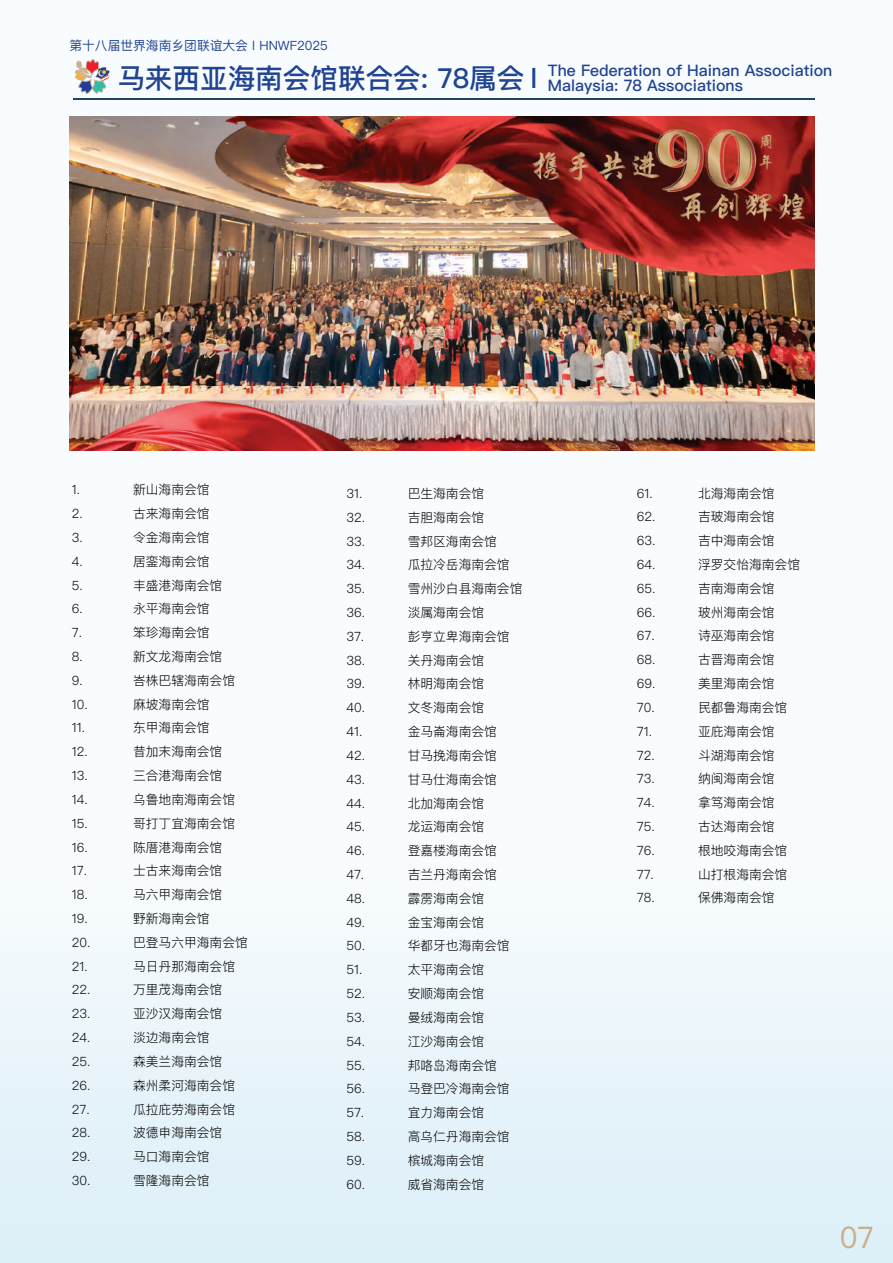
<style>
.page{position:relative;width:893px;height:1263px;background:#f8fcfe}
.page>*{position:absolute;margin:0;border:0;box-sizing:border-box;transform-origin:0 0}
.t1{font:29.7px "Ping Fang SC";color:#caae8a}
.t2{font:500 27.6px "Ping Fang SC";color:#204392}
.t3{font:500 15.9px/14.9px "Ping Fang SC";color:#204392}
.t4{font:300 12.75px "Ping Fang SC";color:#050504}
.t5{font:12.75px "Ping Fang SC";color:#204392}
</style>
<div class="page">
<div style="left:0;top:836px;width:892px;height:426px;background:linear-gradient(to right,#ebf6fb,#ebf6fb)"></div>
<hr style="left:73px;top:99px;width:742px;height:1px;background:#20446a">
<svg style="left:75px;top:59px;width:35px;height:35px"></svg>
<img style="left:69px;top:116px;width:746px;height:334px">
<p class="t5" style="left:69px;top:38px;width:260px">第十八届世界海南乡团联谊大会 l HNWF2025</p>
<h2 class="t2" style="left:117px;top:61px;width:421px">马来西亚海南会馆联合会: 78属会 l</h2>
<p class="t3" style="left:548px;top:63px;width:286px">The Federation of Hainan Association<br>Malaysia: 78 Associations</p>
<p class="t4" style="left:72px;top:482px;width:10px">1.</p>
<p class="t4" style="left:133px;top:482px;width:78px">新山海南会馆</p>
<p class="t4" style="left:72px;top:506px;width:12px">2.</p>
<p class="t4" style="left:133px;top:506px;width:78px">古来海南会馆</p>
<p class="t4" style="left:72px;top:529px;width:12px">3.</p>
<p class="t4" style="left:133px;top:529px;width:78px">令金海南会馆</p>
<p class="t4" style="left:72px;top:553px;width:12px">4.</p>
<p class="t4" style="left:133px;top:553px;width:78px">居銮海南会馆</p>
<p class="t4" style="left:72px;top:577px;width:12px">5.</p>
<p class="t4" style="left:133px;top:577px;width:91px">丰盛港海南会馆</p>
<p class="t4" style="left:72px;top:601px;width:12px">6.</p>
<p class="t4" style="left:133px;top:601px;width:78px">永平海南会馆</p>
<p class="t4" style="left:72px;top:625px;width:12px">7.</p>
<p class="t4" style="left:133px;top:625px;width:78px">笨珍海南会馆</p>
<p class="t4" style="left:72px;top:648px;width:12px">8.</p>
<p class="t4" style="left:133px;top:648px;width:91px">新文龙海南会馆</p>
<p class="t4" style="left:72px;top:672px;width:12px">9.</p>
<p class="t4" style="left:133px;top:672px;width:104px">峇株巴辖海南会馆</p>
<p class="t4" style="left:72px;top:696px;width:17px">10.</p>
<p class="t4" style="left:133px;top:696px;width:78px">麻坡海南会馆</p>
<p class="t4" style="left:72px;top:720px;width:15px">11.</p>
<p class="t4" style="left:133px;top:720px;width:78px">东甲海南会馆</p>
<p class="t4" style="left:72px;top:744px;width:17px">12.</p>
<p class="t4" style="left:133px;top:744px;width:91px">昔加末海南会馆</p>
<p class="t4" style="left:72px;top:768px;width:17px">13.</p>
<p class="t4" style="left:133px;top:768px;width:91px">三合港海南会馆</p>
<p class="t4" style="left:72px;top:791px;width:17px">14.</p>
<p class="t4" style="left:133px;top:791px;width:104px">乌鲁地南海南会馆</p>
<p class="t4" style="left:72px;top:815px;width:17px">15.</p>
<p class="t4" style="left:133px;top:815px;width:104px">哥打丁宜海南会馆</p>
<p class="t4" style="left:72px;top:839px;width:17px">16.</p>
<p class="t4" style="left:133px;top:839px;width:91px">陈厝港海南会馆</p>
<p class="t4" style="left:72px;top:863px;width:17px">17.</p>
<p class="t4" style="left:133px;top:863px;width:91px">士古来海南会馆</p>
<p class="t4" style="left:72px;top:887px;width:17px">18.</p>
<p class="t4" style="left:133px;top:887px;width:91px">马六甲海南会馆</p>
<p class="t4" style="left:72px;top:910px;width:17px">19.</p>
<p class="t4" style="left:133px;top:910px;width:78px">野新海南会馆</p>
<p class="t4" style="left:72px;top:934px;width:20px">20.</p>
<p class="t4" style="left:133px;top:934px;width:116px">巴登马六甲海南会馆</p>
<p class="t4" style="left:72px;top:958px;width:17px">21.</p>
<p class="t4" style="left:133px;top:958px;width:104px">马日丹那海南会馆</p>
<p class="t4" style="left:72px;top:982px;width:20px">22.</p>
<p class="t4" style="left:133px;top:982px;width:91px">万里茂海南会馆</p>
<p class="t4" style="left:72px;top:1006px;width:20px">23.</p>
<p class="t4" style="left:133px;top:1006px;width:91px">亚沙汉海南会馆</p>
<p class="t4" style="left:72px;top:1030px;width:20px">24.</p>
<p class="t4" style="left:133px;top:1030px;width:78px">淡边海南会馆</p>
<p class="t4" style="left:72px;top:1053px;width:20px">25.</p>
<p class="t4" style="left:133px;top:1053px;width:91px">森美兰海南会馆</p>
<p class="t4" style="left:72px;top:1077px;width:20px">26.</p>
<p class="t4" style="left:133px;top:1077px;width:104px">森州柔河海南会馆</p>
<p class="t4" style="left:72px;top:1101px;width:19px">27.</p>
<p class="t4" style="left:133px;top:1101px;width:104px">瓜拉庇劳海南会馆</p>
<p class="t4" style="left:72px;top:1125px;width:20px">28.</p>
<p class="t4" style="left:133px;top:1125px;width:91px">波德申海南会馆</p>
<p class="t4" style="left:72px;top:1149px;width:20px">29.</p>
<p class="t4" style="left:133px;top:1149px;width:78px">马口海南会馆</p>
<p class="t4" style="left:72px;top:1172px;width:20px">30.</p>
<p class="t4" style="left:133px;top:1172px;width:78px">雪隆海南会馆</p>
<p class="t4" style="left:346px;top:485px;width:17px">31.</p>
<p class="t4" style="left:408px;top:485px;width:78px">巴生海南会馆</p>
<p class="t4" style="left:346px;top:509px;width:20px">32.</p>
<p class="t4" style="left:408px;top:509px;width:78px">吉胆海南会馆</p>
<p class="t4" style="left:346px;top:533px;width:20px">33.</p>
<p class="t4" style="left:408px;top:533px;width:91px">雪邦区海南会馆</p>
<p class="t4" style="left:346px;top:557px;width:20px">34.</p>
<p class="t4" style="left:408px;top:557px;width:104px">瓜拉冷岳海南会馆</p>
<p class="t4" style="left:346px;top:581px;width:20px">35.</p>
<p class="t4" style="left:408px;top:581px;width:116px">雪州沙白县海南会馆</p>
<p class="t4" style="left:346px;top:605px;width:20px">36.</p>
<p class="t4" style="left:408px;top:605px;width:78px">淡属海南会馆</p>
<p class="t4" style="left:346px;top:628px;width:19px">37.</p>
<p class="t4" style="left:408px;top:628px;width:104px">彭亨立卑海南会馆</p>
<p class="t4" style="left:346px;top:652px;width:20px">38.</p>
<p class="t4" style="left:408px;top:652px;width:78px">关丹海南会馆</p>
<p class="t4" style="left:346px;top:676px;width:20px">39.</p>
<p class="t4" style="left:408px;top:676px;width:78px">林明海南会馆</p>
<p class="t4" style="left:346px;top:700px;width:20px">40.</p>
<p class="t4" style="left:408px;top:700px;width:78px">文冬海南会馆</p>
<p class="t4" style="left:346px;top:724px;width:17px">41.</p>
<p class="t4" style="left:408px;top:724px;width:91px">金马崙海南会馆</p>
<p class="t4" style="left:346px;top:747px;width:20px">42.</p>
<p class="t4" style="left:408px;top:747px;width:91px">甘马挽海南会馆</p>
<p class="t4" style="left:346px;top:771px;width:20px">43.</p>
<p class="t4" style="left:408px;top:771px;width:91px">甘马仕海南会馆</p>
<p class="t4" style="left:346px;top:795px;width:20px">44.</p>
<p class="t4" style="left:408px;top:795px;width:78px">北加海南会馆</p>
<p class="t4" style="left:346px;top:819px;width:20px">45.</p>
<p class="t4" style="left:408px;top:819px;width:78px">龙运海南会馆</p>
<p class="t4" style="left:346px;top:843px;width:20px">46.</p>
<p class="t4" style="left:408px;top:843px;width:91px">登嘉楼海南会馆</p>
<p class="t4" style="left:346px;top:867px;width:19px">47.</p>
<p class="t4" style="left:408px;top:867px;width:91px">吉兰丹海南会馆</p>
<p class="t4" style="left:346px;top:890px;width:20px">48.</p>
<p class="t4" style="left:408px;top:890px;width:78px">霹雳海南会馆</p>
<p class="t4" style="left:346px;top:914px;width:20px">49.</p>
<p class="t4" style="left:408px;top:914px;width:78px">金宝海南会馆</p>
<p class="t4" style="left:346px;top:938px;width:20px">50.</p>
<p class="t4" style="left:408px;top:938px;width:104px">华都牙也海南会馆</p>
<p class="t4" style="left:346px;top:962px;width:17px">51.</p>
<p class="t4" style="left:408px;top:962px;width:78px">太平海南会馆</p>
<p class="t4" style="left:346px;top:986px;width:20px">52.</p>
<p class="t4" style="left:408px;top:986px;width:78px">安顺海南会馆</p>
<p class="t4" style="left:346px;top:1009px;width:20px">53.</p>
<p class="t4" style="left:408px;top:1009px;width:78px">曼绒海南会馆</p>
<p class="t4" style="left:346px;top:1033px;width:20px">54.</p>
<p class="t4" style="left:408px;top:1033px;width:78px">江沙海南会馆</p>
<p class="t4" style="left:346px;top:1057px;width:20px">55.</p>
<p class="t4" style="left:408px;top:1057px;width:91px">邦咯岛海南会馆</p>
<p class="t4" style="left:346px;top:1081px;width:20px">56.</p>
<p class="t4" style="left:408px;top:1081px;width:104px">马登巴冷海南会馆</p>
<p class="t4" style="left:346px;top:1105px;width:19px">57.</p>
<p class="t4" style="left:408px;top:1105px;width:78px">宜力海南会馆</p>
<p class="t4" style="left:346px;top:1129px;width:20px">58.</p>
<p class="t4" style="left:408px;top:1129px;width:104px">高乌仁丹海南会馆</p>
<p class="t4" style="left:346px;top:1152px;width:20px">59.</p>
<p class="t4" style="left:408px;top:1152px;width:78px">槟城海南会馆</p>
<p class="t4" style="left:346px;top:1176px;width:20px">60.</p>
<p class="t4" style="left:408px;top:1176px;width:78px">威省海南会馆</p>
<p class="t4" style="left:637px;top:485px;width:17px">61.</p>
<p class="t4" style="left:698px;top:485px;width:78px">北海海南会馆</p>
<p class="t4" style="left:637px;top:509px;width:20px">62.</p>
<p class="t4" style="left:698px;top:509px;width:78px">吉玻海南会馆</p>
<p class="t4" style="left:637px;top:533px;width:20px">63.</p>
<p class="t4" style="left:698px;top:533px;width:78px">吉中海南会馆</p>
<p class="t4" style="left:637px;top:557px;width:20px">64.</p>
<p class="t4" style="left:698px;top:557px;width:104px">浮罗交怡海南会馆</p>
<p class="t4" style="left:637px;top:580px;width:20px">65.</p>
<p class="t4" style="left:698px;top:580px;width:78px">吉南海南会馆</p>
<p class="t4" style="left:637px;top:604px;width:20px">66.</p>
<p class="t4" style="left:698px;top:604px;width:78px">玻州海南会馆</p>
<p class="t4" style="left:637px;top:628px;width:19px">67.</p>
<p class="t4" style="left:698px;top:628px;width:78px">诗巫海南会馆</p>
<p class="t4" style="left:637px;top:652px;width:20px">68.</p>
<p class="t4" style="left:698px;top:652px;width:78px">古晋海南会馆</p>
<p class="t4" style="left:637px;top:676px;width:20px">69.</p>
<p class="t4" style="left:698px;top:676px;width:78px">美里海南会馆</p>
<p class="t4" style="left:637px;top:699px;width:19px">70.</p>
<p class="t4" style="left:698px;top:699px;width:91px">民都鲁海南会馆</p>
<p class="t4" style="left:637px;top:723px;width:17px">71.</p>
<p class="t4" style="left:698px;top:723px;width:78px">亚庇海南会馆</p>
<p class="t4" style="left:637px;top:747px;width:19px">72.</p>
<p class="t4" style="left:698px;top:747px;width:78px">斗湖海南会馆</p>
<p class="t4" style="left:637px;top:771px;width:19px">73.</p>
<p class="t4" style="left:698px;top:771px;width:78px">纳闽海南会馆</p>
<p class="t4" style="left:637px;top:795px;width:19px">74.</p>
<p class="t4" style="left:698px;top:795px;width:78px">拿笃海南会馆</p>
<p class="t4" style="left:637px;top:819px;width:19px">75.</p>
<p class="t4" style="left:698px;top:819px;width:78px">古达海南会馆</p>
<p class="t4" style="left:637px;top:842px;width:19px">76.</p>
<p class="t4" style="left:698px;top:842px;width:91px">根地咬海南会馆</p>
<p class="t4" style="left:637px;top:866px;width:19px">77.</p>
<p class="t4" style="left:698px;top:866px;width:91px">山打根海南会馆</p>
<p class="t4" style="left:637px;top:890px;width:19px">78.</p>
<p class="t4" style="left:698px;top:890px;width:78px">保佛海南会馆</p>
<h1 class="t1" style="left:840px;top:1219px;width:36px">07</h1>
</div>
